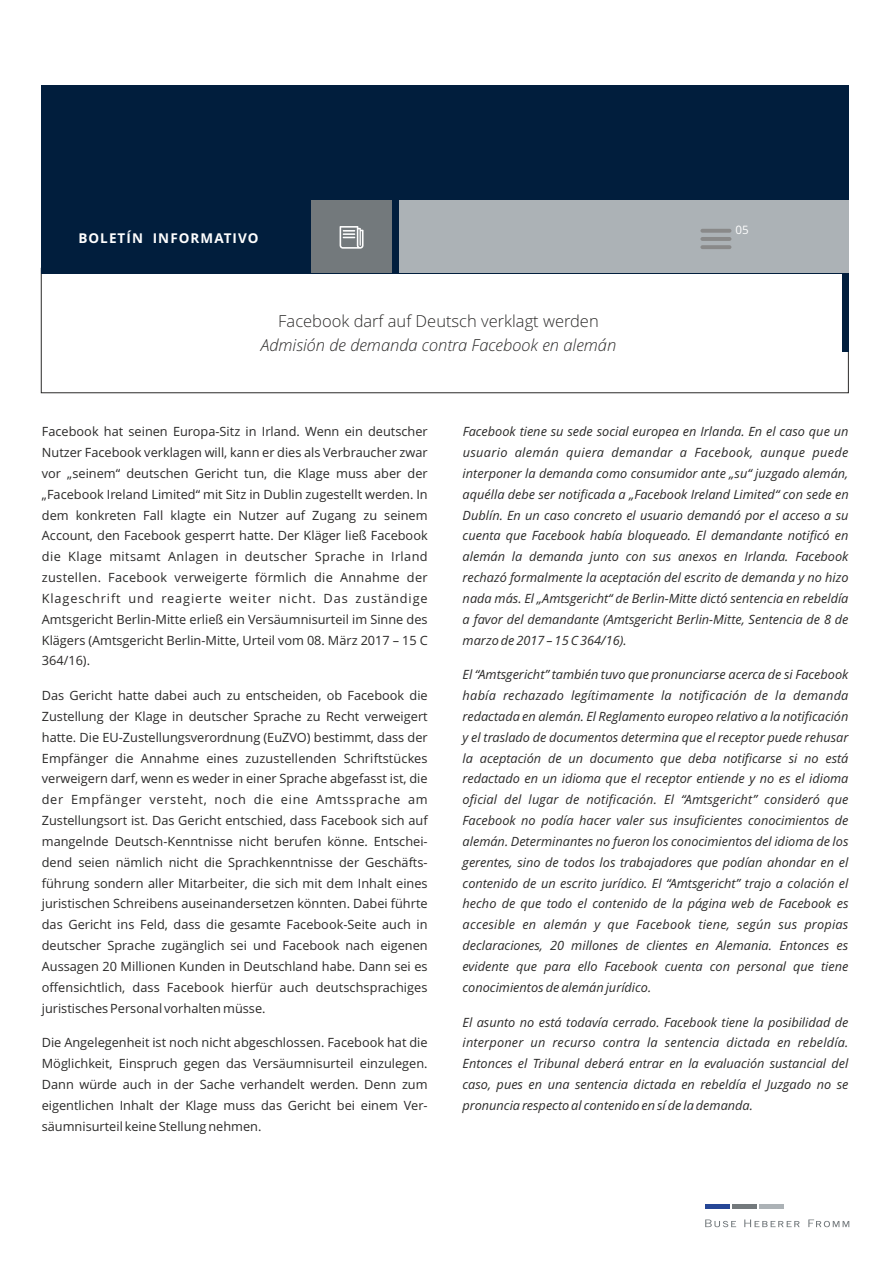
<style>
.page{position:relative;width:893px;height:1263px;background:#fff}
.page>*{position:absolute;margin:0;border:0;box-sizing:border-box;transform-origin:0 0}
.t1{font:italic 300 16.5px "Open Sans";color:#2b2a29}
.t2{font:300 16.5px "Open Sans";color:#2b2a29}
.t3{font:700 13.5px "Open Sans";letter-spacing:.08em;color:#fefefe}
.t4{font:italic 12.75px/20.9px "Open Sans";color:#2b2a29;text-align:justify}
.t5{font:12.75px/20.9px "Open Sans";color:#2b2a29;text-align:justify}
.t6{font:11.55px "Open Sans";color:#fefefe}
</style>
<div class="page">
<div style="left:842px;top:273px;width:6px;height:79px;background:#011e3d"></div>
<div style="left:759px;top:1204px;width:24px;height:5px;background:#acb2b6"></div>
<div style="left:732px;top:1204px;width:25px;height:5px;background:#73797c"></div>
<div style="left:705px;top:1204px;width:25px;height:5px;background:#264796"></div>
<svg style="left:705px;top:1219px;width:31px;height:8px"></svg>
<svg style="left:744px;top:1219px;width:56px;height:8px"></svg>
<svg style="left:808px;top:1219px;width:41px;height:8px"></svg>
<div style="left:41px;top:85px;width:808px;height:188px;background:#011e3d"></div>
<div style="left:311px;top:200px;width:80px;height:73px;background:#73797c"></div>
<div style="left:399px;top:200px;width:450px;height:73px;background:#acb2b6"></div>
<hr style="left:700px;top:237px;width:31px;height:4px;background:#898989;border-radius:2px">
<svg style="left:700px;top:229px;width:31px;height:4px"></svg>
<hr style="left:700px;top:245px;width:31px;height:4px;background:#898989;border-radius:2px">
<svg style="left:340px;top:226px;width:24px;height:23px"></svg>
<p class="t3" style="left:78px;top:233px;width:182px">BOLETÍN INFORMATIVO</p>
<p class="t2" style="left:278px;top:314px;width:322px">Facebook darf auf Deutsch verklagt werden</p>
<p class="t1" style="left:261px;top:339px;width:357px">Admisión de demanda contra Facebook en alemán</p>
<p class="t6" style="left:735px;top:226px;width:15px">05</p>
<p class="t5" style="left:42px;top:422px;width:387px">Facebook hat seinen Europa-Sitz in Irland. Wenn ein deutscher Nutzer Facebook verklagen will, kann er dies als Verbraucher zwar vor „seinem“ deutschen Gericht tun, die Klage muss aber der „Facebook Ireland Limited“ mit Sitz in Dublin zugestellt werden. In dem konkreten Fall klagte ein Nutzer auf Zugang zu seinem Account, den Facebook gesperrt hatte. Der Kläger ließ Facebook die Klage mitsamt Anlagen in deutscher Sprache in Irland zustellen. Facebook verweigerte förmlich die Annahme der Klageschrift und reagierte weiter nicht. Das zuständige Amtsgericht Berlin-Mitte erließ ein Versäumnisurteil im Sinne des Klägers (Amtsgericht Berlin-Mitte, Urteil vom 08. März 2017 – 15 C 364/16).</p>
<p class="t5" style="left:42px;top:686px;width:387px">Das Gericht hatte dabei auch zu entscheiden, ob Facebook die Zustellung der Klage in deutscher Sprache zu Recht verweigert hatte. Die EU-Zustellungsverordnung (EuZVO) bestimmt, dass der Empfänger die Annahme eines zuzustellenden Schriftstückes verweigern darf, wenn es weder in einer Sprache abgefasst ist, die der Empfänger versteht, noch die eine Amtssprache am Zustellungsort ist. Das Gericht entschied, dass Facebook sich auf mangelnde Deutsch-Kenntnisse nicht berufen könne. Entschei&shy;dend seien nämlich nicht die Sprachkenntnisse der Geschäfts&shy;führung sondern aller Mitarbeiter, die sich mit dem Inhalt eines juristischen Schreibens auseinandersetzen könnten. Dabei führte das Gericht ins Feld, dass die gesamte Facebook-Seite auch in deutscher Sprache zugänglich sei und Facebook nach eigenen Aussagen 20 Millionen Kunden in Deutschland habe. Dann sei es offensichtlich, dass Facebook hierfür auch deutschsprachiges juristisches Personal vorhalten müsse.</p>
<p class="t5" style="left:42px;top:1034px;width:387px">Die Angelegenheit ist noch nicht abgeschlossen. Facebook hat die Möglichkeit, Einspruch gegen das Versäumnisurteil einzulegen.<br>Dann würde auch in der Sache verhandelt werden. Denn zum eigentlichen Inhalt der Klage muss das Gericht bei einem Ver&shy;säumnisurteil keine Stellung nehmen.</p>
<p class="t4" style="left:463px;top:422px;width:388px">Facebook tiene su sede social europea en Irlanda. En el caso que un usuario alemán quiera demandar a Facebook, aunque puede interponer la demanda como consumidor ante „su“ juzgado alemán, aquélla debe ser notificada a „Facebook Ireland Limited“ con sede en Dublín. En un caso concreto el usuario demandó por el acceso a su cuenta que Facebook había bloqueado. El demandante notificó en alemán la demanda junto con sus anexos en Irlanda. Facebook rechazó formalmente la aceptación del escrito de demanda y no hizo nada más. El „Amtsgericht“ de Berlin-Mitte dictó sentencia en rebeldía a favor del demandante (Amtsgericht Berlin-Mitte, Sentencia de 8 de marzo de 2017 – 15 C 364/16).</p>
<p class="t4" style="left:463px;top:665px;width:387px">El “Amtsgericht” también tuvo que pronunciarse acerca de si Facebook había rechazado legítimamente la notificación de la demanda redactada en alemán. El Reglamento europeo relativo a la notificación y el traslado de documentos determina que el receptor puede rehusar la aceptación de un documento que deba notificarse si no está redactado en un idioma que el receptor entiende y no es el idioma oficial del lugar de notificación. El “Amtsgericht” consideró que Facebook no podía hacer valer sus insuficientes conocimientos de alemán. Determinantes no fueron los conocimientos del idioma de los gerentes, sino de todos los trabajadores que podían ahondar en el contenido de un escrito jurídico. El “Amtsgericht” trajo a colación el hecho de que todo el contenido de la página web de Facebook es accesible en alemán y que Facebook tiene, según sus propias declaraciones, 20 millones de clientes en Alemania. Entonces es evidente que para ello Facebook cuenta con personal que tiene conocimientos de alemán jurídico.</p>
<p class="t4" style="left:463px;top:1013px;width:387px">El asunto no está todavía cerrado. Facebook tiene la posibilidad de interponer un recurso contra la sentencia dictada en rebeldía.<br>Entonces el Tribunal deberá entrar en la evaluación sustancial del caso, pues en una sentencia dictada en rebeldía el Juzgado no se pronuncia respecto al contenido en sí de la demanda.</p>
</div>
